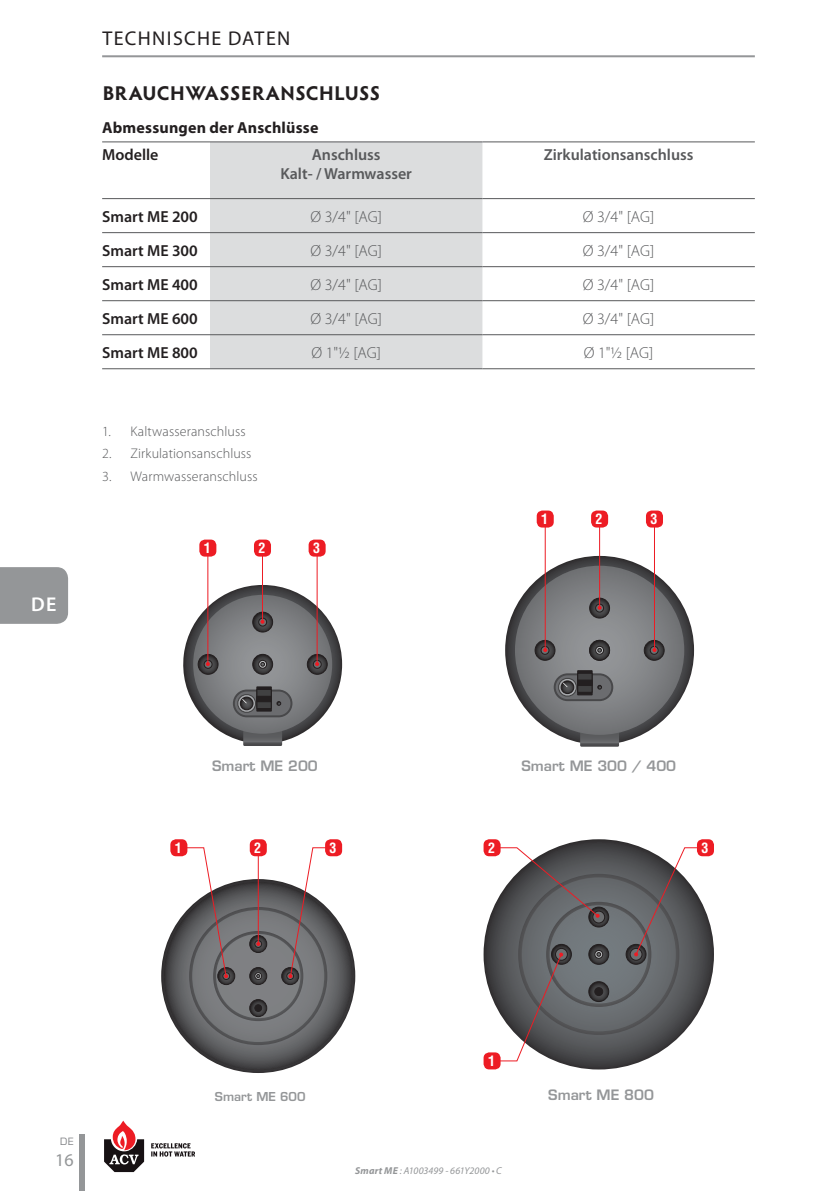
<style>
.page{position:relative;width:840px;height:1191px;background:#fff}
.page>*{position:absolute;margin:0;border:0;box-sizing:border-box;transform-origin:0 0}
.t1{font:700 20px "Hypatia Sans Pro";letter-spacing:.02em;color:#231f20}
.t2{font:20px "Myriad Pro";letter-spacing:.065em;color:#231f20}
.t3{font:600 20px "Myriad Pro";color:#fff}
.t4{font:18px "Myriad Pro";color:#949698}
.t5{font:300 16px "Myriad Pro";letter-spacing:-.01em;color:#58595b}
.t6{font:600 16px "Myriad Pro";color:#231f20}
.t7{font:600 16px/19.2px "Myriad Pro";color:#58595b;text-align:center}
.t8{font:700 16px "Myriad Pro";letter-spacing:.01em;color:#231f20}
.t9{font:300 14px "Myriad Pro";letter-spacing:.01em;color:#58595b}
.t10{font:600 14px "Eurostile LT Std";color:#949698}
.t11{font:700 condensed 14px "Helvetica LT Std";color:#fff}
.t12{font:600 12px "Eurostile LT Std";color:#949698}
.t13{font:italic 10px "Myriad Pro";letter-spacing:.005em;color:#949698}
.t14{font:9.8px "Eurostile LT Std";color:#808285}
.s1{font-weight:700}
</style>
<div class="page">
<div style="left:0;top:567px;width:68px;height:57px;background:#949698"></div>
<hr style="left:102px;top:55px;width:652px;height:2px;background:#949698">
<div style="left:210px;top:142px;width:272px;height:226px;background:#dcddde"></div>
<hr style="left:102px;top:141px;width:108px;height:1px;background:#58595b">
<hr style="left:102px;top:198px;width:108px;height:1px;background:#58595b">
<hr style="left:102px;top:232px;width:108px;height:1px;background:#58595b">
<hr style="left:102px;top:266px;width:108px;height:1px;background:#58595b">
<hr style="left:102px;top:300px;width:108px;height:1px;background:#58595b">
<hr style="left:102px;top:334px;width:108px;height:1px;background:#58595b">
<hr style="left:102px;top:368px;width:108px;height:1px;background:#58595b">
<hr style="left:210px;top:141px;width:272px;height:1px;background:#58595b">
<hr style="left:482px;top:141px;width:272px;height:1px;background:#58595b">
<hr style="left:210px;top:198px;width:272px;height:1px;background:#58595b">
<hr style="left:482px;top:198px;width:272px;height:1px;background:#58595b">
<hr style="left:210px;top:232px;width:272px;height:1px;background:#58595b">
<hr style="left:482px;top:232px;width:272px;height:1px;background:#58595b">
<hr style="left:210px;top:266px;width:272px;height:1px;background:#58595b">
<hr style="left:482px;top:266px;width:272px;height:1px;background:#58595b">
<hr style="left:210px;top:300px;width:272px;height:1px;background:#58595b">
<hr style="left:482px;top:300px;width:272px;height:1px;background:#58595b">
<hr style="left:210px;top:334px;width:272px;height:1px;background:#58595b">
<hr style="left:482px;top:334px;width:272px;height:1px;background:#58595b">
<hr style="left:210px;top:368px;width:272px;height:1px;background:#58595b">
<hr style="left:482px;top:368px;width:272px;height:1px;background:#58595b">
<div style="left:79px;top:1134px;width:6px;height:57px;background:#949698"></div>
<svg style="left:104px;top:1120px;width:90px;height:53px"></svg>
<svg style="left:505px;top:556px;width:188px;height:188px"></svg>
<svg style="left:580px;top:733px;width:38px;height:13px"></svg>
<svg style="left:514px;top:566px;width:169px;height:169px"></svg>
<div style="left:553px;top:673px;width:60px;height:28px;background:#48484a;border-radius:14px"></div>
<div style="left:555px;top:675px;width:56px;height:24px;background:#6b6c6f;border-radius:12px"></div>
<svg style="left:597px;top:685px;width:4px;height:4px"></svg>
<svg style="left:556px;top:676px;width:22px;height:21px"></svg>
<div style="left:577px;top:670px;width:15px;height:25px;border:1px solid #231f20"></div>
<div style="left:577px;top:673px;width:14px;height:19px;background:#414142"></div>
<div style="left:577px;top:672px;width:15px;height:21px;border:1px solid #231f20"></div>
<div style="left:577px;top:680px;width:14px;height:5px;background:#231f20"></div>
<div style="left:577px;top:679px;width:15px;height:7px;border:1px solid #231f20"></div>
<svg style="left:535px;top:640px;width:19px;height:20px"></svg>
<div style="left:534px;top:640px;width:21px;height:21px;border:1px solid #231f20;border-radius:50%"></div>
<div style="left:540px;top:646px;width:9px;height:9px;border:1px solid #231f20;border-radius:50%"></div>
<svg style="left:644px;top:640px;width:19px;height:20px"></svg>
<div style="left:643px;top:640px;width:21px;height:21px;border:1px solid #231f20;border-radius:50%"></div>
<div style="left:649px;top:646px;width:9px;height:9px;border:1px solid #231f20;border-radius:50%"></div>
<svg style="left:589px;top:598px;width:20px;height:20px"></svg>
<div style="left:588px;top:597px;width:21px;height:21px;border:1px solid #231f20;border-radius:50%"></div>
<div style="left:594px;top:603px;width:9px;height:9px;border:1px solid #231f20;border-radius:50%"></div>
<svg style="left:589px;top:640px;width:20px;height:20px"></svg>
<div style="left:588px;top:640px;width:21px;height:21px;border:1px solid #231f20;border-radius:50%"></div>
<div style="left:594px;top:646px;width:9px;height:9px;border:1px solid #231f20;border-radius:50%"></div>
<svg style="left:597px;top:648px;width:4px;height:4px"></svg>
<svg style="left:161px;top:879px;width:194px;height:194px"></svg>
<svg style="left:164px;top:882px;width:188px;height:188px"></svg>
<svg style="left:483px;top:839px;width:230px;height:230px"></svg>
<hr style="left:598px;top:519px;width:1px;height:89px;background:#ed1c24">
<svg style="left:597px;top:606px;width:4px;height:4px"></svg>
<div style="left:590px;top:510px;width:17px;height:17px;background:#ed1c24;border-radius:6px"></div>
<hr style="left:544px;top:519px;width:1px;height:131px;background:#ed1c24">
<svg style="left:543px;top:648px;width:4px;height:4px"></svg>
<div style="left:536px;top:510px;width:17px;height:17px;background:#ed1c24;border-radius:6px"></div>
<hr style="left:653px;top:519px;width:1px;height:131px;background:#ed1c24">
<svg style="left:652px;top:648px;width:4px;height:4px"></svg>
<div style="left:645px;top:510px;width:17px;height:17px;background:#ed1c24;border-radius:6px"></div>
<hr style="left:262px;top:548px;width:1px;height:74px;background:#ed1c24">
<div style="left:254px;top:539px;width:17px;height:17px;background:#ed1c24;border-radius:6px"></div>
<hr style="left:207px;top:548px;width:1px;height:116px;background:#ed1c24">
<div style="left:199px;top:539px;width:17px;height:17px;background:#ed1c24;border-radius:6px"></div>
<hr style="left:316px;top:548px;width:1px;height:116px;background:#ed1c24">
<svg style="left:183px;top:585px;width:159px;height:161px"></svg>
<div style="left:308px;top:539px;width:17px;height:17px;background:#ed1c24;border-radius:6px"></div>
<div style="left:170px;top:839px;width:17px;height:17px;background:#ed1c24;border-radius:6px"></div>
<div style="left:483px;top:839px;width:17px;height:17px;background:#ed1c24;border-radius:6px"></div>
<div style="left:483px;top:1052px;width:17px;height:17px;background:#ed1c24;border-radius:6px"></div>
<div style="left:249px;top:839px;width:18px;height:17px;background:#ed1c24;border-radius:6px"></div>
<svg style="left:180px;top:846px;width:154px;height:199px"></svg>
<div style="left:325px;top:839px;width:17px;height:17px;background:#ed1c24;border-radius:6px"></div>
<svg style="left:493px;top:846px;width:213px;height:216px"></svg>
<div style="left:696px;top:839px;width:17px;height:17px;background:#ed1c24;border-radius:6px"></div>
<p class="t3" style="left:31px;top:592px;width:27px">DE</p>
<p class="t2" style="left:102px;top:26px;width:189px">TECHNISCHE DATEN</p>
<p class="t1" style="left:103px;top:79px;width:279px">BRAUCHWASSERANSCHLUSS</p>
<p class="t8" style="left:102px;top:118px;width:218px">Abmessungen der Anschlüsse</p>
<p class="t6" style="left:102px;top:144px;width:58px">Modelle</p>
<p class="t7" style="left:280px;top:144px;width:133px">Anschluss<br>Kalt- / Warmwasser</p>
<p class="t7" style="left:543px;top:144px;width:151px">Zirkulationsanschluss</p>
<p class="t6" style="left:102px;top:206px;width:97px">Smart ME 200</p>
<p class="t5" style="left:310px;top:207px;width:73px">Ø 3/4" [AG]</p>
<p class="t5" style="left:582px;top:207px;width:73px">Ø 3/4" [AG]</p>
<p class="t6" style="left:102px;top:240px;width:97px">Smart ME 300</p>
<p class="t5" style="left:310px;top:241px;width:73px">Ø 3/4" [AG]</p>
<p class="t5" style="left:582px;top:241px;width:73px">Ø 3/4" [AG]</p>
<p class="t6" style="left:102px;top:274px;width:97px">Smart ME 400</p>
<p class="t5" style="left:310px;top:275px;width:73px">Ø 3/4" [AG]</p>
<p class="t5" style="left:582px;top:275px;width:73px">Ø 3/4" [AG]</p>
<p class="t6" style="left:102px;top:308px;width:97px">Smart ME 600</p>
<p class="t5" style="left:310px;top:309px;width:73px">Ø 3/4" [AG]</p>
<p class="t5" style="left:582px;top:309px;width:73px">Ø 3/4" [AG]</p>
<p class="t6" style="left:102px;top:342px;width:97px">Smart ME 800</p>
<p class="t5" style="left:311px;top:343px;width:71px">Ø 1"½ [AG]</p>
<p class="t5" style="left:583px;top:343px;width:71px">Ø 1"½ [AG]</p>
<p class="t9" style="left:102px;top:423px;width:145px">1. Kaltwasseranschluss</p>
<p class="t9" style="left:102px;top:445px;width:151px">2. Zirkulationsanschluss</p>
<p class="t9" style="left:102px;top:468px;width:157px">3. Warmwasseranschluss</p>
<p class="t11" style="left:204px;top:539px;width:8px">1</p>
<p class="t11" style="left:258px;top:539px;width:8px">2</p>
<p class="t11" style="left:313px;top:539px;width:8px">3</p>
<p class="t11" style="left:541px;top:510px;width:8px">1</p>
<p class="t11" style="left:595px;top:510px;width:8px">2</p>
<p class="t11" style="left:650px;top:510px;width:8px">3</p>
<p class="t10" style="left:212px;top:757px;width:107px">Smart ME 200</p>
<p class="t10" style="left:521px;top:757px;width:156px">Smart ME 300 / 400</p>
<p class="t11" style="left:175px;top:839px;width:8px">1</p>
<p class="t11" style="left:488px;top:839px;width:8px">2</p>
<p class="t11" style="left:254px;top:839px;width:8px">2</p>
<p class="t11" style="left:329px;top:839px;width:8px">3</p>
<p class="t11" style="left:701px;top:839px;width:8px">3</p>
<p class="t14" style="left:60px;top:1135px;width:15px">de</p>
<p class="t4" style="left:55px;top:1149px;width:20px">16</p>
<p class="t11" style="left:488px;top:1052px;width:8px">1</p>
<p class="t12" style="left:215px;top:1088px;width:92px">Smart ME 600</p>
<p class="t10" style="left:548px;top:1086px;width:107px">Smart ME 800</p>
<p class="t13" style="left:355px;top:1164px;width:148px"><span class="s1">Smart ME</span> : A1003499 - 661Y2000 • C</p>
</div>
